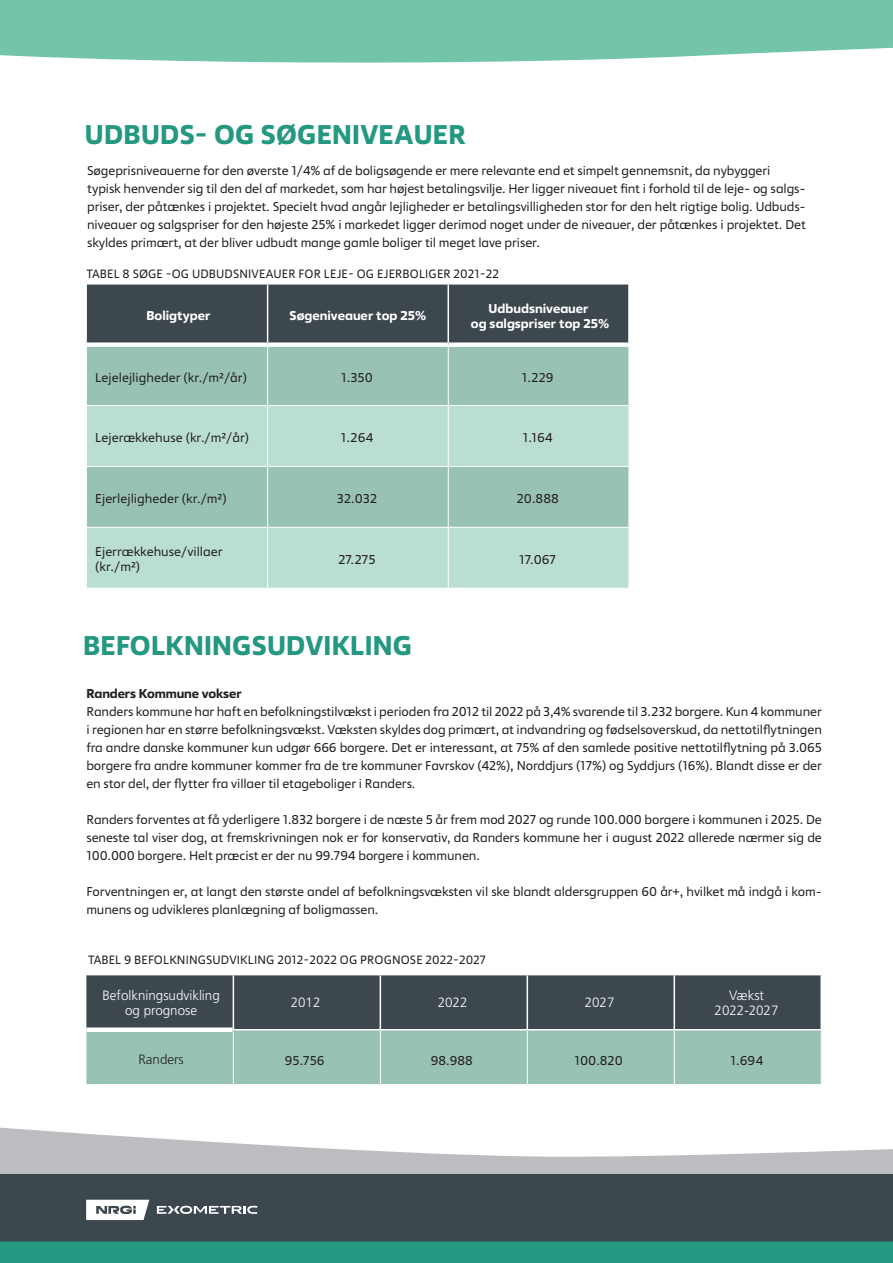
<style>
.page{position:relative;width:893px;height:1263px;background:#fff}
.page>*{position:absolute;margin:0;border:0;box-sizing:border-box;transform-origin:0 0}
.t1{font:700 27px "Vast";letter-spacing:.01em;color:#249881}
.R2{font:300 13.5px/15px "Frutiger LT Std";color:#fff;text-align:center}
.R2-2{font:300 13.5px "Frutiger LT Std";color:#231f20}
.R2-3{font:12.75px/18px "Vast";letter-spacing:-.01em;color:#231f20;text-align:justify}
.R2-4{font:700 12.75px "Vast";color:#fff}
.t2{font:700 12.75px "Vast";letter-spacing:-.01em;color:#231f20}
.R3{font:12px "Vast";letter-spacing:.01em;color:#231f20}
</style>
<div class="page">
<svg style="left:0;top:0;width:893px;height:63px;background:#7cc9ad"></svg>
<svg style="left:0;top:1127px;width:893px;height:47px;fill:#bcbdc0"></svg>
<div style="left:0;top:1174px;width:893px;height:89px;background:#3d474e"></div>
<div style="left:0;top:1241px;width:893px;height:22px;background:#249881"></div>
<svg style="left:157px;top:1205px;width:100px;height:9px"></svg>
<svg style="left:86px;top:1200px;width:63px;height:20px"></svg>
<div style="left:87px;top:285px;width:541px;height:57px;background:#3d474e"></div>
<div style="left:87px;top:347px;width:542px;height:58px;background:#99c2b6"></div>
<svg style="left:87px;top:406px;width:542px;height:182px;background:#afd5c7"></svg>
<hr style="left:267px;top:285px;width:1px;height:57px;background:#fff">
<hr style="left:448px;top:285px;width:1px;height:57px;background:#fff">
<hr style="left:267px;top:347px;width:1px;height:58px;background:#fff">
<hr style="left:448px;top:347px;width:1px;height:58px;background:#fff">
<hr style="left:267px;top:406px;width:1px;height:60px;background:#fff">
<hr style="left:448px;top:406px;width:1px;height:60px;background:#fff">
<hr style="left:87px;top:466px;width:181px;height:1px;background:#fff">
<hr style="left:268px;top:466px;width:180px;height:1px;background:#fff">
<hr style="left:267px;top:467px;width:1px;height:60px;background:#fff">
<hr style="left:448px;top:466px;width:181px;height:1px;background:#fff">
<hr style="left:448px;top:467px;width:1px;height:60px;background:#fff">
<hr style="left:87px;top:527px;width:181px;height:1px;background:#fff">
<hr style="left:268px;top:527px;width:180px;height:1px;background:#fff">
<hr style="left:267px;top:528px;width:1px;height:60px;background:#fff">
<hr style="left:448px;top:527px;width:181px;height:1px;background:#fff">
<hr style="left:448px;top:528px;width:1px;height:60px;background:#fff">
<svg style="left:86px;top:975px;width:735px;height:109px;background:#6c8583"></svg>
<hr style="left:233px;top:975px;width:1px;height:54px;background:#fff">
<hr style="left:380px;top:975px;width:1px;height:54px;background:#fff">
<hr style="left:527px;top:975px;width:1px;height:54px;background:#fff">
<hr style="left:674px;top:975px;width:1px;height:54px;background:#fff">
<hr style="left:820px;top:975px;width:2px;height:54px;background:#fff">
<div style="left:86px;top:1027px;width:147px;height:5px;background:#fff"></div>
<hr style="left:233px;top:1032px;width:1px;height:52px;background:#fff">
<hr style="left:380px;top:1030px;width:1px;height:54px;background:#fff">
<hr style="left:527px;top:1030px;width:1px;height:54px;background:#fff">
<hr style="left:674px;top:1030px;width:1px;height:54px;background:#fff">
<hr style="left:233px;top:1029px;width:147px;height:1px;background:#fff">
<hr style="left:380px;top:1029px;width:147px;height:1px;background:#fff">
<hr style="left:527px;top:1029px;width:147px;height:1px;background:#fff">
<hr style="left:674px;top:1029px;width:148px;height:1px;background:#fff">
<p class="t1" style="left:85px;top:117px;width:382px">UDBUDS- OG SØGENIVEAUER</p>
<p class="R2-3" style="left:87px;top:162px;width:685px">Søgeprisniveauerne for den øverste 1/4% af de boligsøgende er mere relevante end et simpelt gennemsnit, da nybyggeri</p>
<p class="R2-3" style="left:87px;top:180px;width:720px">typisk henvender sig til den del af markedet, som har højest betalingsvilje. Her ligger niveauet fint i forhold til de leje- og salgs&shy;priser, der påtænkes i projektet. Specielt hvad angår lejligheder er betalingsvilligheden stor for den helt rigtige bolig. Udbuds&shy;niveauer og salgspriser for den højeste 25% i markedet ligger derimod noget under de niveauer, der påtænkes i projektet. Det skyldes primært, at der bliver udbudt mange gamle boliger til meget lave priser.</p>
<p class="R3" style="left:86px;top:267px;width:414px">TABEL 8 SØGE -OG UDBUDSNIVEAUER FOR LEJE- OG EJERBOLIGER 2021-22</p>
<p class="R2-4" style="left:147px;top:307px;width:65px">Boligtyper</p>
<p class="R2-4" style="left:290px;top:307px;width:138px">Søgeniveauer top 25%</p>
<p class="R2-4" style="left:489px;top:300px;width:101px">Udbudsniveauer</p>
<p class="R2-4" style="left:471px;top:315px;width:140px">og salgspriser top 25%</p>
<p class="R2-3" style="left:95px;top:369px;width:153px">Lejelejligheder (kr./m2/år)</p>
<p class="R2-3" style="left:341px;top:369px;width:33px">1.350</p>
<p class="R2-3" style="left:522px;top:369px;width:33px">1.229</p>
<p class="R2-3" style="left:95px;top:429px;width:155px">Lejerækkehuse (kr./m2/år)</p>
<p class="R2-3" style="left:341px;top:429px;width:34px">1.264</p>
<p class="R2-3" style="left:523px;top:429px;width:31px">1.164</p>
<p class="R2-3" style="left:95px;top:490px;width:133px">Ejerlejligheder (kr./m2)</p>
<p class="R2-3" style="left:337px;top:490px;width:42px">32.032</p>
<p class="R2-3" style="left:517px;top:490px;width:44px">20.888</p>
<p class="R2-3" style="left:95px;top:543px;width:129px">Ejerrækkehuse/villaer</p>
<p class="R2-3" style="left:95px;top:558px;width:46px">(kr./m2)</p>
<p class="R2-3" style="left:338px;top:550px;width:39px">27.275</p>
<p class="R2-3" style="left:519px;top:550px;width:38px">17.067</p>
<p class="t1" style="left:83px;top:628px;width:330px">BEFOLKNINGSUDVIKLING</p>
<p class="t2" style="left:86px;top:685px;width:157px">Randers Kommune vokser</p>
<p class="R2-3" style="left:86px;top:703px;width:737px">Randers kommune har haft en befolkningstilvækst i perioden fra 2012 til 2022 på 3,4% svarende til 3.232 borgere. Kun 4 kommuner i regionen har en større befolkningsvækst. Væksten skyldes dog primært, at indvandring og fødselsoverskud, da nettotilflytningen fra andre danske kommuner kun udgør 666 borgere. Det er interessant, at 75% af den samlede positive nettotilflytning på 3.065 borgere fra andre kommuner kommer fra de tre kommuner Favrskov (42%), Norddjurs (17%) og Syddjurs (16%). Blandt disse er der en stor del, der flytter fra villaer til etageboliger i Randers.</p>
<p class="R2-3" style="left:86px;top:811px;width:737px">Randers forventes at få yderligere 1.832 borgere i de næste 5 år frem mod 2027 og runde 100.000 borgere i kommunen i 2025. De seneste tal viser dog, at fremskrivningen nok er for konservativ, da Randers kommune her i august 2022 allerede nærmer sig de 100.000 borgere. Helt præcist er der nu 99.794 borgere i kommunen.</p>
<p class="R2-3" style="left:86px;top:883px;width:737px">Forventningen er, at langt den største andel af befolkningsvæksten vil ske blandt aldersgruppen 60 år+, hvilket må indgå i kom&shy;munens og udvikleres planlægning af boligmassen.</p>
<p class="R3" style="left:88px;top:952px;width:400px">TABEL 9 BEFOLKNINGSUDVIKLING 2012-2022 OG PROGNOSE 2022-2027</p>
<p class="R2" style="left:102px;top:988px;width:119px">Befolkningsudvikling og prognose</p>
<p class="R2" style="left:291px;top:995px;width:31px">2012</p>
<p class="R2" style="left:438px;top:995px;width:31px">2022</p>
<p class="R2" style="left:585px;top:995px;width:31px">2027</p>
<p class="R2" style="left:729px;top:988px;width:36px">Vækst</p>
<p class="R2" style="left:715px;top:1003px;width:65px">2022-2027</p>
<p class="R2-2" style="left:138px;top:1051px;width:47px">Randers</p>
<p class="R2-3" style="left:285px;top:1051px;width:41px">95.756</p>
<p class="R2-3" style="left:431px;top:1051px;width:43px">98.988</p>
<p class="R2-3" style="left:574px;top:1051px;width:50px">100.820</p>
<p class="R2-3" style="left:731px;top:1051px;width:34px">1.694</p>
</div>
